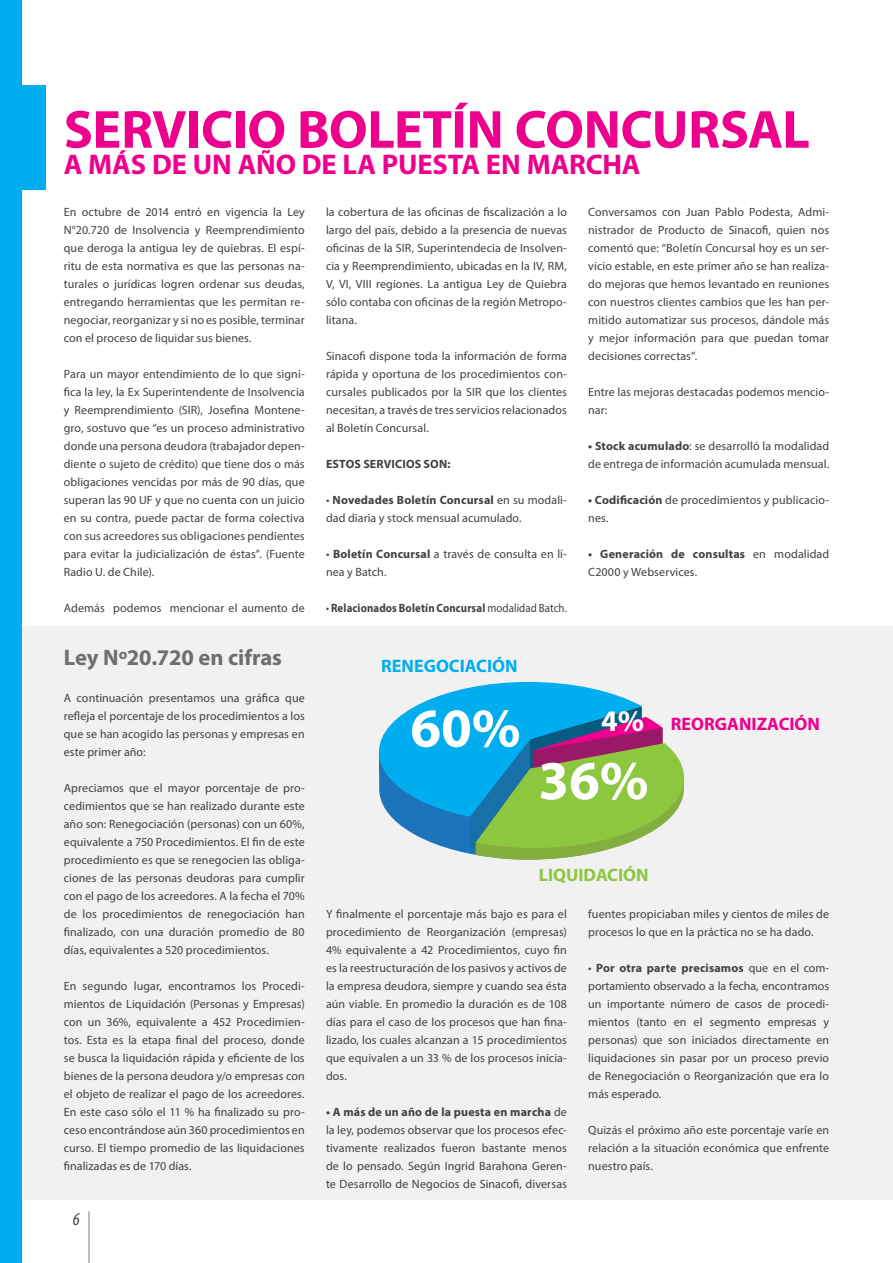
<style>
.page{position:relative;width:893px;height:1263px;background:#fff}
.page>*{position:absolute;margin:0;border:0;box-sizing:border-box;transform-origin:0 0}
.t1{font:700 55.35px "Myriad Pro";color:#fff}
.t2{font:700 54px "Myriad Pro";letter-spacing:-.01em;color:#ec008c}
.t3{font:700 28.5px "Myriad Pro";color:#ec008c}
.t4{font:700 22.5px "Myriad Pro";letter-spacing:-.005em;color:#6d6e71}
.t5{font:700 18px "Myriad Pro";color:#ec008c}
.t6{font:700 18px "Myriad Pro";color:#00aeef}
.t7{font:700 18px "Myriad Pro";color:#8dc63f}
.t8{font:italic condensed 18px "Myriad Pro";color:#414042}
.t9{font:12px/18px "Myriad Pro";letter-spacing:.01em;color:#414042;text-align:justify}
.t10{font:12px/18px "Myriad Pro";letter-spacing:.01em;color:#424142;text-align:justify}
.t11{font:700 12px "Myriad Pro";letter-spacing:.015em;color:#414042;scale:.9 1}
.t12{font:700 12px "Myriad Pro";letter-spacing:.015em;color:#414042}
.s1{font-weight:700}
.s2{font-weight:400}
.s3{font-size:30px;color:#fff}
.s4{color:#414042}
</style>
<div class="page">
<hr style="left:88px;top:1211px;width:2px;height:52px;background:#a7a9ac">
<div style="left:0;top:626px;width:893px;height:573px;background:#f1f1f2"></div>
<div style="left:0;top:85px;width:45px;height:104px;background:#00aeef"></div>
<div style="left:0;top:0;width:21px;height:1263px;background:#00aeef"></div>
<svg style="left:379px;top:682px;width:305px;height:178px"></svg>
<h2 class="t2" style="left:64px;top:94px;width:748px">SERVICIO BOLETÍN CONCURSAL</h2>
<h3 class="t3" style="left:64px;top:145px;width:578px">A MÁS DE UN AÑO DE LA PUESTA EN MARCHA</h3>
<p class="t9" style="left:64px;top:203px;width:242px">En octubre de 2014 entró en vigencia la Ley N°20.720 de Insolvencia y Reemprendimiento que deroga la antigua ley de quiebras. El espí&shy;ritu de esta normativa es que las personas na&shy;turales o jurídicas logren ordenar sus deudas, entregando herramientas que les permitan re&shy;negociar, reorganizar y si no es posible, terminar con el proceso de liquidar sus bienes.</p>
<p class="t9" style="left:64px;top:365px;width:242px">Para un mayor entendimiento de lo que signi&shy;fica la ley, la Ex Superintendente de Insolvencia y Reemprendimiento (SIR), Josefina Montene&shy;gro, sostuvo que “es un proceso administrativo donde una persona deudora (trabajador depen&shy;diente o sujeto de crédito) que tiene dos o más obligaciones vencidas por más de 90 días, que superan las 90 UF y que no cuenta con un juicio en su contra, puede pactar de forma colectiva con sus acreedores sus obligaciones pendientes para evitar la judicialización de éstas”. (Fuente Radio U. de Chile).</p>
<p class="t9" style="left:64px;top:599px;width:242px">Además podemos mencionar el aumento de</p>
<h3 class="t4" style="left:64px;top:643px;width:220px">Ley Nº20.720 en cifras</h3>
<p class="t9" style="left:64px;top:689px;width:242px">A continuación presentamos una gráfica que refleja el porcentaje de los procedimientos a los que se han acogido las personas y empresas en este primer año:</p>
<p class="t9" style="left:64px;top:779px;width:242px">Apreciamos que el mayor porcentaje de pro&shy;cedimientos que se han realizado durante este año son: Renegociación (personas) con un 60%, equivalente a 750 Procedimientos. El fin de este procedimiento es que se renegocien las obliga&shy;ciones de las personas deudoras para cumplir con el pago de los acreedores. A la fecha el 70% de los procedimientos de renegociación han finalizado, con una duración promedio de 80 días, equivalentes a 520 procedimientos.</p>
<p class="t9" style="left:64px;top:977px;width:242px">En segundo lugar, encontramos los Procedi&shy;mientos de Liquidación (Personas y Empresas) con un 36%, equivalente a 452 Procedimien&shy;tos. Esta es la etapa final del proceso, donde se busca la liquidación rápida y eficiente de los bienes de la persona deudora y/o empresas con el objeto de realizar el pago de los acreedores.<br>En este caso sólo el 11 % ha finalizado su pro&shy;ceso encontrándose aún 360 procedimientos en curso. El tiempo promedio de las liquidaciones finalizadas es de 170 días.</p>
<h3 class="t8" style="left:73px;top:1208px;width:8px">6</h3>
<p class="t9" style="left:326px;top:203px;width:242px">la cobertura de las oficinas de fiscalización a lo largo del país, debido a la presencia de nuevas oficinas de la SIR, Superintendecia de Insolven&shy;cia y Reemprendimiento, ubicadas en la IV, RM, V, VI, VIII regiones. La antigua Ley de Quiebra sólo contaba con oficinas de la región Metropo&shy;litana.</p>
<p class="t9" style="left:326px;top:347px;width:242px">Sinacofi dispone toda la información de forma rápida y oportuna de los procedimientos con&shy;cursales publicados por la SIR que los clientes necesitan, a través de tres servicios relacionados al Boletín Concursal.</p>
<p class="t12" style="left:326px;top:456px;width:126px">ESTOS SERVICIOS SON:</p>
<p class="t9" style="left:326px;top:491px;width:242px">• <span class="s1">Novedades Boletín Concursal</span> en su modali&shy;dad diaria y stock mensual acumulado.</p>
<p class="t9" style="left:326px;top:545px;width:242px">• <span class="s1">Boletín Concursal</span> a través de consulta en lí&shy;nea y Batch.</p>
<p class="t11" style="left:326px;top:600px;width:269px"><span class="s2">•</span> Relacionados Boletín Concursal <span class="s2">modalidad Batch.</span></p>
<h3 class="t6" style="left:381px;top:654px;width:138px">RENEGOCIACIÓN</h3>
<h1 class="t1" style="left:410px;top:692px;width:112px">60%</h1>
<p class="t9" style="left:588px;top:203px;width:242px">Conversamos con Juan Pablo Podesta, Admi&shy;nistrador de Producto de Sinacofi, quien nos comentó que: “Boletín Concursal hoy es un ser&shy;vicio estable, en este primer año se han realiza&shy;do mejoras que hemos levantado en reuniones con nuestros clientes cambios que les han per&shy;mitido automatizar sus procesos, dándole más y mejor información para que puedan tomar decisiones correctas”.</p>
<p class="t9" style="left:588px;top:383px;width:242px">Entre las mejoras destacadas podemos mencio&shy;nar:</p>
<p class="t9" style="left:588px;top:437px;width:242px"><span class="s1">• Stock acumulado</span>: se desarrolló la modalidad de entrega de información acumulada mensual.</p>
<p class="t9" style="left:588px;top:491px;width:242px"><span class="s1">• Codificación</span> de procedimientos y publicacio&shy;nes.</p>
<p class="t9" style="left:588px;top:545px;width:242px"><span class="s1">• Generación de consultas</span> en modalidad<br>C2000 y Webservices.</p>
<h3 class="t5" style="left:601px;top:712px;width:220px"><span class="s3">4%</span> REORGANIZACIÓN</h3>
<h1 class="t1" style="left:538px;top:744px;width:112px">36%</h1>
<h3 class="t7" style="left:539px;top:863px;width:111px">LIQUIDACIÓN</h3>
<p class="t10" style="left:588px;top:905px;width:242px">fuentes propiciaban miles y cientos de miles de procesos lo que en la práctica no se ha dado.</p>
<p class="t10" style="left:588px;top:959px;width:242px">• <span class="s1">Por otra parte precisamos</span> <span class="s4">que</span> en el com&shy;portamiento observado a la fecha, encontramos un importante número de casos de procedi&shy;mientos (tanto en el segmento empresas y personas) que son iniciados directamente en liquidaciones sin pasar por un proceso previo de Renegociación o Reorganización que era lo más esperado.</p>
<p class="t10" style="left:588px;top:1121px;width:242px">Quizás el próximo año este porcentaje varíe en relación a la situación económica que enfrente nuestro país.</p>
<p class="t9" style="left:326px;top:905px;width:242px">Y finalmente el porcentaje más bajo es para el procedimiento de Reorganización (empresas)<br>4% equivalente a 42 Procedimientos, cuyo fin es la reestructuración de los pasivos y activos de la empresa deudora, siempre y cuando sea ésta aún viable. En promedio la duración es de 108 días para el caso de los procesos que han fina&shy;lizado, los cuales alcanzan a 15 procedimientos que equivalen a un 33 % de los procesos inicia&shy;dos.</p>
<p class="t9" style="left:326px;top:1103px;width:242px"><span class="s1">• A más de un año de la puesta en marcha</span> de la ley, podemos observar que los procesos efec&shy;tivamente realizados fueron bastante menos de lo pensado. Según Ingrid Barahona Geren&shy;te Desarrollo de Negocios de Sinacofi, diversas</p>
</div>
